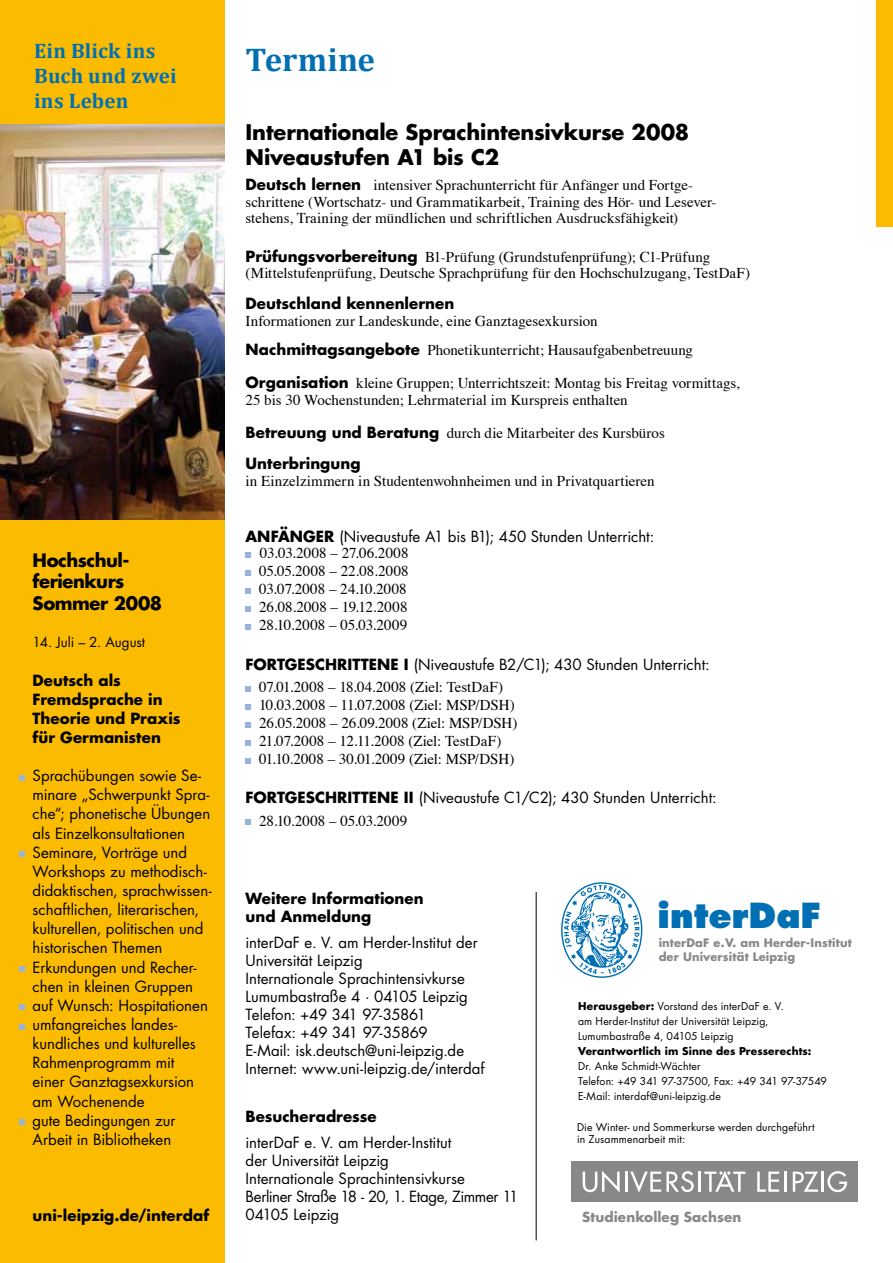
<style>
.page{position:relative;width:893px;height:1263px;background:#fff}
.page>*{position:absolute;margin:0;border:0;box-sizing:border-box;transform-origin:0 0}
.t1{font:800 33.6px "Futura";color:#006fb4}
.t2{font:700 33px "Cambria";letter-spacing:-.005em;color:#006fb4}
.t3{font:700 21px/25.2px "Futura";letter-spacing:-.005em;color:#000}
.t4{font:700 21px/25.2px "Cambria";letter-spacing:.015em;color:#006fb4}
.t5{font:700 18px/21.6px "Futura";letter-spacing:-.025em;color:#000}
.t6{font:15px/18px "Times";color:#000}
.t7{font:15px/19.2px "Futura";color:#000}
.t8{font:700 15px/19.2px "Futura";color:#000}
.t9{font:700 13.5px "Futura";letter-spacing:.005em;color:#87888a}
.t10{font:13.5px "Futura";color:#000}
.t11{font:700 11.4px/14.2px "Futura";letter-spacing:.01em;color:#87888a}
.t12{font:10.5px/15px "Futura";letter-spacing:.01em;color:#000}
.t13{font:700 10.5px "Futura";letter-spacing:.015em;color:#000}
.s1{font-family:"Futura";font-weight:700}
.s2{font-weight:700}
</style>
<div class="page">
<div style="left:0;top:0;width:224px;height:1263px;background:#fabb00"></div>
<img style="left:0;top:125px;width:224px;height:394px">
<svg style="left:246px;top:552px;width:5px;height:6px"></svg>
<svg style="left:246px;top:570px;width:5px;height:6px"></svg>
<svg style="left:246px;top:588px;width:5px;height:6px"></svg>
<svg style="left:246px;top:606px;width:5px;height:6px"></svg>
<svg style="left:246px;top:624px;width:5px;height:6px"></svg>
<svg style="left:246px;top:686px;width:5px;height:5px"></svg>
<svg style="left:246px;top:704px;width:5px;height:5px"></svg>
<svg style="left:246px;top:722px;width:5px;height:5px"></svg>
<svg style="left:246px;top:740px;width:5px;height:5px"></svg>
<svg style="left:246px;top:758px;width:5px;height:5px"></svg>
<svg style="left:246px;top:819px;width:5px;height:6px"></svg>
<div style="left:876px;top:0;width:17px;height:226px;background:#fabb00"></div>
<svg style="left:20px;top:775px;width:5px;height:5px"></svg>
<svg style="left:20px;top:852px;width:5px;height:5px"></svg>
<svg style="left:20px;top:966px;width:5px;height:6px"></svg>
<svg style="left:20px;top:1005px;width:5px;height:5px"></svg>
<svg style="left:20px;top:1024px;width:5px;height:5px"></svg>
<svg style="left:20px;top:1120px;width:5px;height:5px"></svg>
<hr style="left:536px;top:892px;width:1px;height:348px;background:#000">
<div style="left:572px;top:1161px;width:286px;height:41px;background:#87888a"></div>
<hr style="left:698px;top:1171px;width:3px;height:21px;background:#fff">
<hr style="left:625px;top:1171px;width:3px;height:21px;background:#fff">
<svg style="left:583px;top:1171px;width:37px;height:21px"></svg>
<svg style="left:827px;top:1171px;width:20px;height:21px"></svg>
<hr style="left:821px;top:1171px;width:3px;height:21px;background:#fff">
<hr style="left:784px;top:1171px;width:3px;height:21px;background:#fff">
<svg style="left:757px;top:1171px;width:22px;height:21px"></svg>
<svg style="left:630px;top:1171px;width:64px;height:22px"></svg>
<svg style="left:793px;top:1171px;width:25px;height:21px"></svg>
<svg style="left:704px;top:1171px;width:41px;height:21px"></svg>
<svg style="left:564px;top:885px;width:75px;height:89px"></svg>
<h3 class="t4" style="left:34px;top:38px;width:144px">Ein Blick ins<br>Buch und zwei ins Leben</h3>
<p class="t5" style="left:33px;top:549px;width:131px">Hochschul&shy;ferienkurs<br>Sommer 2008</p>
<p class="t10" style="left:33px;top:633px;width:114px">14. Juli – 2. August</p>
<p class="t8" style="left:33px;top:670px;width:149px">Deutsch als<br>Fremdsprache in<br>Theorie und Praxis für Germanisten</p>
<p class="t7" style="left:33px;top:766px;width:181px">Sprachübungen sowie Se&shy;minare „Schwerpunkt Spra&shy;che“; phonetische Übungen als Einzelkonsultationen<br>Seminare, Vorträge und<br>Workshops zu methodisch&shy;didaktischen, sprachwissen&shy;schaftlichen, literarischen, kulturellen, politischen und historischen Themen<br>Erkundungen und Recher&shy;chen in kleinen Gruppen auf Wunsch: Hospitationen umfangreiches landes&shy;kundliches und kulturelles<br>Rahmenprogramm mit<br>einer Ganztagsexkursion am Wochenende<br>gute Bedingungen zur<br>Arbeit in Bibliotheken</p>
<p class="t8" style="left:33px;top:1206px;width:178px">uni-leipzig.de/interdaf</p>
<h2 class="t2" style="left:246px;top:40px;width:131px">Termine</h2>
<h3 class="t3" style="left:246px;top:119px;width:445px">Internationale Sprachintensivkurse 2008<br>Niveaustufen A1 bis C2</h3>
<p class="t6" style="left:246px;top:176px;width:472px;line-height:16.5px"><span class="s1">Deutsch lernen</span> intensiver Sprachunterricht für Anfänger und Fortge&shy;schrittene (Wortschatz- und Grammatikarbeit, Training des Hör- und Lesever&shy;stehens, Training der mündlichen und schriftlichen Ausdrucksfähigkeit)</p>
<p class="t6" style="left:246px;top:247px;width:506px;line-height:16.5px"><span class="s1">Prüfungsvorbereitung</span> B1-Prüfung (Grundstufenprüfung); C1-Prüfung (Mittelstufenprüfung, Deutsche Sprachprüfung für den Hochschulzugang, TestDaF)</p>
<p class="t8" style="left:246px;top:293px;width:210px">Deutschland kennenlernen</p>
<p class="t6" style="left:246px;top:305px;width:449px;line-height:29.2px">Informationen zur Landeskunde, eine Ganztagesexkursion<br><span class="s1">Nachmittagsangebote</span> Phonetikunterricht; Hausaufgabenbetreuung</p>
<p class="t6" style="left:246px;top:374px;width:496px;line-height:16.5px"><span class="s1">Organisation</span> kleine Gruppen; Unterrichtszeit: Montag bis Freitag vormittags,<br>25 bis 30 Wochenstunden; Lehrmaterial im Kurspreis enthalten</p>
<p class="t6" style="left:246px;top:423px;width:421px"><span class="s1">Betreuung und Beratung</span> durch die Mitarbeiter des Kursbüros</p>
<p class="t8" style="left:246px;top:453px;width:116px">Unterbringung</p>
<p class="t6" style="left:246px;top:470px;width:410px">in Einzelzimmern in Studentenwohnheimen und in Privatquartieren</p>
<p class="t7" style="left:246px;top:527px;width:410px"><span class="s2">ANFÄNGER</span> (Niveaustufe A1 bis B1); 450 Stunden Unterricht:</p>
<p class="t6" style="left:259px;top:543px;width:151px">03.03.2008 – 27.06.2008<br>05.05.2008 – 22.08.2008<br>03.07.2008 – 24.10.2008<br>26.08.2008 – 19.12.2008<br>28.10.2008 – 05.03.2009</p>
<p class="t7" style="left:246px;top:654px;width:466px"><span class="s2">FORTGESCHRITTENE I</span> (Niveaustufe B2/C1); 430 Stunden Unterricht:</p>
<p class="t6" style="left:259px;top:677px;width:260px">07.01.2008 – 18.04.2008 (Ziel: TestDaF)<br>10.03.2008 – 11.07.2008 (Ziel: MSP/DSH)<br>26.05.2008 – 26.09.2008 (Ziel: MSP/DSH)<br>21.07.2008 – 12.11.2008 (Ziel: TestDaF)<br>01.10.2008 – 30.01.2009 (Ziel: MSP/DSH)</p>
<p class="t7" style="left:246px;top:788px;width:473px"><span class="s2">FORTGESCHRITTENE II</span> (Niveaustufe C1/C2); 430 Stunden Unterricht:</p>
<p class="t6" style="left:259px;top:810px;width:150px">28.10.2008 – 05.03.2009</p>
<p class="t8" style="left:246px;top:889px;width:180px;line-height:18px">Weitere Informationen und Anmeldung</p>
<p class="t7" style="left:246px;top:934px;width:240px;line-height:18px">interDaF e. V. am Herder-Institut der<br>Universität Leipzig<br>Internationale Sprachintensivkurse<br>Lumumbastraße 4 · 04105 Leipzig<br>Telefon: +49 341 97-35861<br>Telefax: +49 341 97-35869<br>E-Mail: isk.deutsch@uni-leipzig.de<br>Internet: www.uni-leipzig.de/interdaf</p>
<p class="t8" style="left:246px;top:1106px;width:133px">Besucheradresse</p>
<p class="t7" style="left:246px;top:1134px;width:274px;line-height:18px">interDaF e. V. am Herder-Institut<br>der Universität Leipzig<br>Internationale Sprachintensivkurse<br>Berliner Straße 18 - 20, 1. Etage, Zimmer 11<br>04105 Leipzig</p>
<h1 class="t1" style="left:657px;top:895px;width:165px">interDaF</h1>
<p class="t11" style="left:659px;top:935px;width:195px">interDaF e.V. am Herder-Institut der Universität Leipzig</p>
<p class="t12" style="left:578px;top:998px;width:207px"><span class="s2">Herausgeber:</span> Vorstand des interDaF e. V. am Herder-Institut der Universität Leipzig,<br>Lumumbastraße 4, 04105 Leipzig</p>
<p class="t13" style="left:578px;top:1043px;width:235px">Verantwortlich im Sinne des Presserechts:</p>
<p class="t12" style="left:578px;top:1058px;width:250px">Dr. Anke Schmidt-Wächter<br>Telefon: +49 341 97-37500, Fax: +49 341 97-37549<br>E-Mail: interdaf@uni-leipzig.de</p>
<p class="t12" style="left:577px;top:1120px;width:239px;line-height:12.6px">Die Winter- und Sommerkurse werden durchgeführt in Zusammenarbeit mit:</p>
<p class="t9" style="left:582px;top:1208px;width:161px">Studienkolleg Sachsen</p>
</div>
